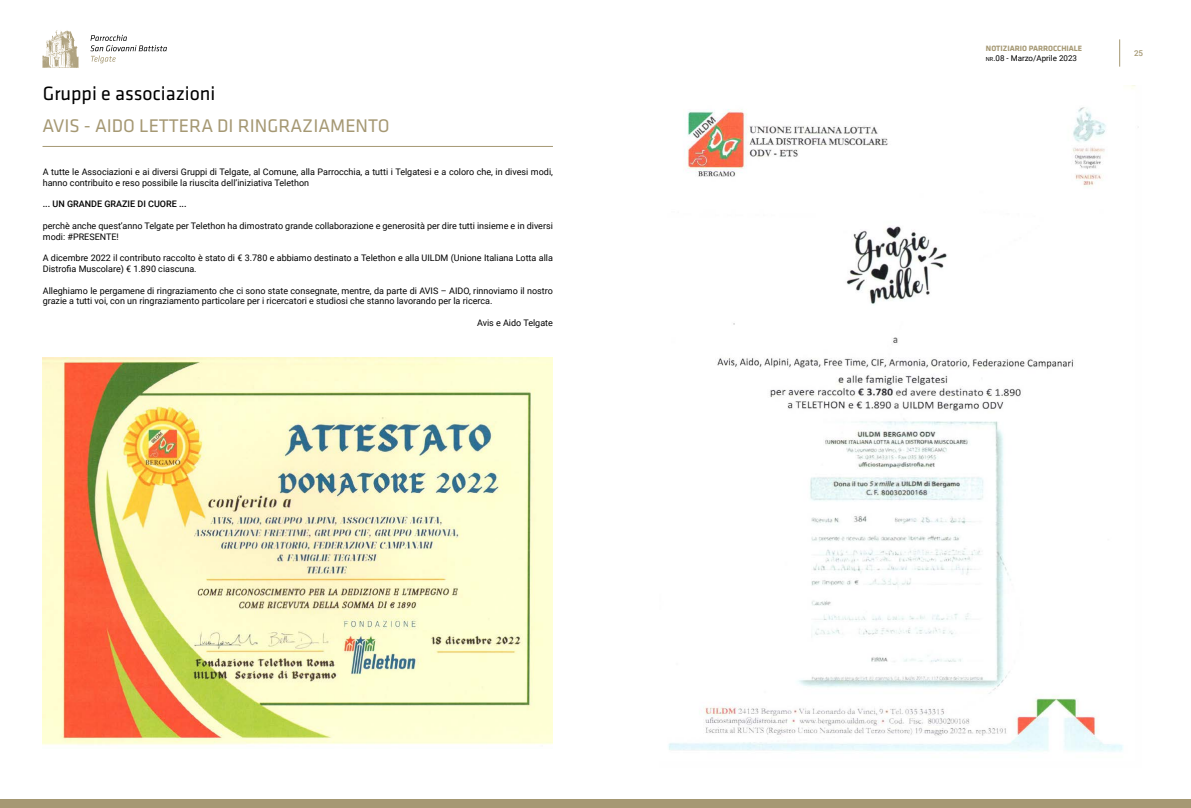
<style>
.page{position:relative;width:1191px;height:808px;background:#fff}
.page>*{position:absolute;margin:0;border:0;box-sizing:border-box;transform-origin:0 0}
.t1{font:20px "Klavika";color:#000}
.t2{font:19px "Klavika";color:#a59873}
.t3{font:9px/10.8px "Roboto";color:#000}
.t4{font:500 9px "Roboto";color:#000}
.t5{font:700 8px "Klavika";color:#a59873}
.t6{font:8px "Roboto";color:#000}
.t7{font:500 8px "Roboto";color:#a59873}
.s1{font-size:5.6px}
.s2{font-style:inherit}
</style>
<div class="page">
<div style="left:0;top:799px;width:1191px;height:9px;background:#a59873"></div>
<svg style="left:90px;top:35px;width:77px;height:28px"></svg>
<img style="left:42px;top:30px;width:37px;height:38px">
<svg style="left:1119px;top:39px;width:1px;height:28px"></svg>
<hr style="left:43px;top:146px;width:510px;height:1px;background:#a59873">
<img style="left:43px;top:358px;width:510px;height:387px">
<img style="left:668px;top:85px;width:471px;height:667px">
<h1 class="t1" style="left:43px;top:83px;width:174px">Gruppi e associazioni</h1>
<h2 class="t2" style="left:43px;top:115px;width:348px">AVIS - AIDO LETTERA DI RINGRAZIAMENTO</h2>
<p class="t3" style="left:43px;top:166px;width:511px">A tutte le Associazioni e ai diversi Gruppi di Telgate, al Comune, alla Parrocchia, a tutti i Telgatesi e a coloro che, in divesi modi, hanno contribuito e reso possibile la riuscita dell’iniziativa Telethon</p>
<p class="t4" style="left:43px;top:198px;width:145px">... UN GRANDE GRAZIE DI CUORE ...</p>
<p class="t3" style="left:43px;top:220px;width:511px">perchè anche quest’anno Telgate per Telethon ha dimostrato grande collaborazione e generosità per dire tutti insieme e in diversi modi: #PRESENTE!</p>
<p class="t3" style="left:43px;top:252px;width:511px">A dicembre 2022 il contributo raccolto è stato di € 3.780 e abbiamo destinato a Telethon e alla UILDM (Unione Italiana Lotta alla<br>Distrofia Muscolare) € 1.890 ciascuna.</p>
<p class="t3" style="left:43px;top:285px;width:511px">Alleghiamo le pergamene di ringraziamento che ci sono state consegnate, mentre, da parte di AVIS – AIDO, rinnoviamo il nostro grazie a tutti voi, con un ringraziamento particolare per i ricercatori e studiosi che stanno lavorando per la ricerca.</p>
<p class="t3" style="left:477px;top:317px;width:77px">Avis e Aido Telgate</p>
<p class="t5" style="left:986px;top:44px;width:98px">NOTIZIARIO PARROCCHIALE</p>
<p class="t6" style="left:986px;top:53px;width:93px"><span class="s1">nr</span><span class="s2">.</span>08 - Marzo/Aprile 2023</p>
<p class="t7" style="left:1134px;top:48px;width:11px">25</p>
</div>
